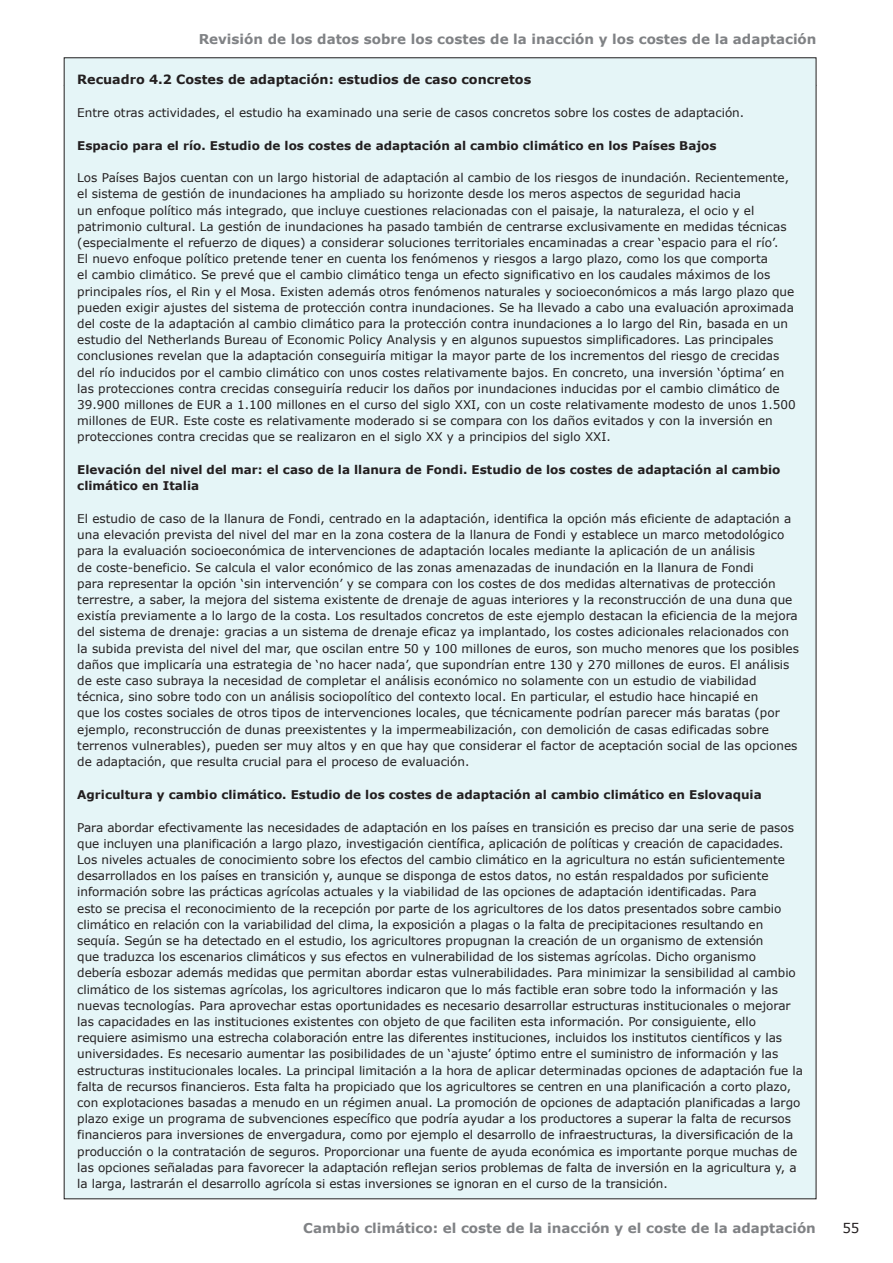
<style>
.page{position:relative;width:893px;height:1263px;background:#fff}
.page>*{position:absolute;margin:0;border:0;box-sizing:border-box;transform-origin:0 0}
.t1{font:700 13.5px "Verdana";color:#808285}
.t2{font:13.5px "Verdana";color:#231f20}
.t3{font:700 12.75px "Verdana";color:#231f20}
.t4{font:12px/16.2px "Verdana";color:#231f20}
.t5{font:700 12px/16.2px "Verdana";color:#231f20}
</style>
<div class="page">
<div style="left:64px;top:58px;width:752px;height:1141px;background:#e5f5f7"></div>
<p class="t1" style="left:199px;top:31px;width:619px">Revisión de los datos sobre los costes de la inacción y los costes de la adaptación</p>
<p class="t3" style="left:77px;top:71px;width:455px">Recuadro 4.2 Costes de adaptación: estudios de caso concretos</p>
<p class="t4" style="left:77px;top:104px;width:668px">Entre otras actividades, el estudio ha examinado una serie de casos concretos sobre los costes de adaptación.</p>
<p class="t5" style="left:77px;top:137px;width:641px">Espacio para el río. Estudio de los costes de adaptación al cambio climático en los Países Bajos</p>
<p class="t4" style="left:77px;top:169px;width:720px">Los Países Bajos cuentan con un largo historial de adaptación al cambio de los riesgos de inundación. Recientemente, el sistema de gestión de inundaciones ha ampliado su horizonte desde los meros aspectos de seguridad hacia<br>un enfoque político más integrado, que incluye cuestiones relacionadas con el paisaje, la naturaleza, el ocio y el patrimonio cultural. La gestión de inundaciones ha pasado también de centrarse exclusivamente en medidas técnicas (especialmente el refuerzo de diques) a considerar soluciones territoriales encaminadas a crear ‘espacio para el río’.<br>El nuevo enfoque político pretende tener en cuenta los fenómenos y riesgos a largo plazo, como los que comporta<br>el cambio climático. Se prevé que el cambio climático tenga un efecto significativo en los caudales máximos de los principales ríos, el Rin y el Mosa. Existen además otros fenómenos naturales y socioeconómicos a más largo plazo que pueden exigir ajustes del sistema de protección contra inundaciones. Se ha llevado a cabo una evaluación aproximada del coste de la adaptación al cambio climático para la protección contra inundaciones a lo largo del Rin, basada en un estudio del Netherlands Bureau of Economic Policy Analysis y en algunos supuestos simplificadores. Las principales conclusiones revelan que la adaptación conseguiría mitigar la mayor parte de los incrementos del riesgo de crecidas del río inducidos por el cambio climático con unos costes relativamente bajos. En concreto, una inversión ‘óptima’ en las protecciones contra crecidas conseguiría reducir los daños por inundaciones inducidas por el cambio climático de 39.900 millones de EUR a 1.100 millones en el curso del siglo XXI, con un coste relativamente modesto de unos 1.500 millones de EUR. Este coste es relativamente moderado si se compara con los daños evitados y con la inversión en protecciones contra crecidas que se realizaron en el siglo XX y a principios del siglo XXI.</p>
<p class="t5" style="left:77px;top:461px;width:705px">Elevación del nivel del mar: el caso de la llanura de Fondi. Estudio de los costes de adaptación al cambio climático en Italia</p>
<p class="t4" style="left:77px;top:510px;width:723px">El estudio de caso de la llanura de Fondi, centrado en la adaptación, identifica la opción más eficiente de adaptación a una elevación prevista del nivel del mar en la zona costera de la llanura de Fondi y establece un marco metodológico para la evaluación socioeconómica de intervenciones de adaptación locales mediante la aplicación de un análisis<br>de coste-beneficio. Se calcula el valor económico de las zonas amenazadas de inundación en la llanura de Fondi<br>para representar la opción ‘sin intervención’ y se compara con los costes de dos medidas alternativas de protección terrestre, a saber, la mejora del sistema existente de drenaje de aguas interiores y la reconstrucción de una duna que existía previamente a lo largo de la costa. Los resultados concretos de este ejemplo destacan la eficiencia de la mejora del sistema de drenaje: gracias a un sistema de drenaje eficaz ya implantado, los costes adicionales relacionados con la subida prevista del nivel del mar, que oscilan entre 50 y 100 millones de euros, son mucho menores que los posibles daños que implicaría una estrategia de ‘no hacer nada’, que supondrían entre 130 y 270 millones de euros. El análisis de este caso subraya la necesidad de completar el análisis económico no solamente con un estudio de viabilidad técnica, sino sobre todo con un análisis sociopolítico del contexto local. En particular, el estudio hace hincapié en<br>que los costes sociales de otros tipos de intervenciones locales, que técnicamente podrían parecer más baratas (por ejemplo, reconstrucción de dunas preexistentes y la impermeabilización, con demolición de casas edificadas sobre terrenos vulnerables), pueden ser muy altos y en que hay que considerar el factor de aceptación social de las opciones de adaptación, que resulta crucial para el proceso de evaluación.</p>
<p class="t5" style="left:77px;top:786px;width:686px">Agricultura y cambio climático. Estudio de los costes de adaptación al cambio climático en Eslovaquia</p>
<p class="t4" style="left:77px;top:819px;width:727px">Para abordar efectivamente las necesidades de adaptación en los países en transición es preciso dar una serie de pasos que incluyen una planificación a largo plazo, investigación científica, aplicación de políticas y creación de capacidades.<br>Los niveles actuales de conocimiento sobre los efectos del cambio climático en la agricultura no están suficientemente desarrollados en los países en transición y, aunque se disponga de estos datos, no están respaldados por suficiente información sobre las prácticas agrícolas actuales y la viabilidad de las opciones de adaptación identificadas. Para<br>esto se precisa el reconocimiento de la recepción por parte de los agricultores de los datos presentados sobre cambio climático en relación con la variabilidad del clima, la exposición a plagas o la falta de precipitaciones resultando en sequía. Según se ha detectado en el estudio, los agricultores propugnan la creación de un organismo de extensión<br>que traduzca los escenarios climáticos y sus efectos en vulnerabilidad de los sistemas agrícolas. Dicho organismo debería esbozar además medidas que permitan abordar estas vulnerabilidades. Para minimizar la sensibilidad al cambio climático de los sistemas agrícolas, los agricultores indicaron que lo más factible eran sobre todo la información y las nuevas tecnologías. Para aprovechar estas oportunidades es necesario desarrollar estructuras institucionales o mejorar las capacidades en las instituciones existentes con objeto de que faciliten esta información. Por consiguiente, ello requiere asimismo una estrecha colaboración entre las diferentes instituciones, incluidos los institutos científicos y las universidades. Es necesario aumentar las posibilidades de un ‘ajuste’ óptimo entre el suministro de información y las estructuras institucionales locales. La principal limitación a la hora de aplicar determinadas opciones de adaptación fue la falta de recursos financieros. Esta falta ha propiciado que los agricultores se centren en una planificación a corto plazo, con explotaciones basadas a menudo en un régimen anual. La promoción de opciones de adaptación planificadas a largo plazo exige un programa de subvenciones específico que podría ayudar a los productores a superar la falta de recursos financieros para inversiones de envergadura, como por ejemplo el desarrollo de infraestructuras, la diversificación de la producción o la contratación de seguros. Proporcionar una fuente de ayuda económica es importante porque muchas de las opciones señaladas para favorecer la adaptación reflejan serios problemas de falta de inversión en la agricultura y, a la larga, lastrarán el desarrollo agrícola si estas inversiones se ignoran en el curso de la transición.</p>
<p class="t1" style="left:303px;top:1219px;width:514px">Cambio climático: el coste de la inacción y el coste de la adaptación</p>
<p class="t2" style="left:842px;top:1219px;width:19px">55</p>
</div>
